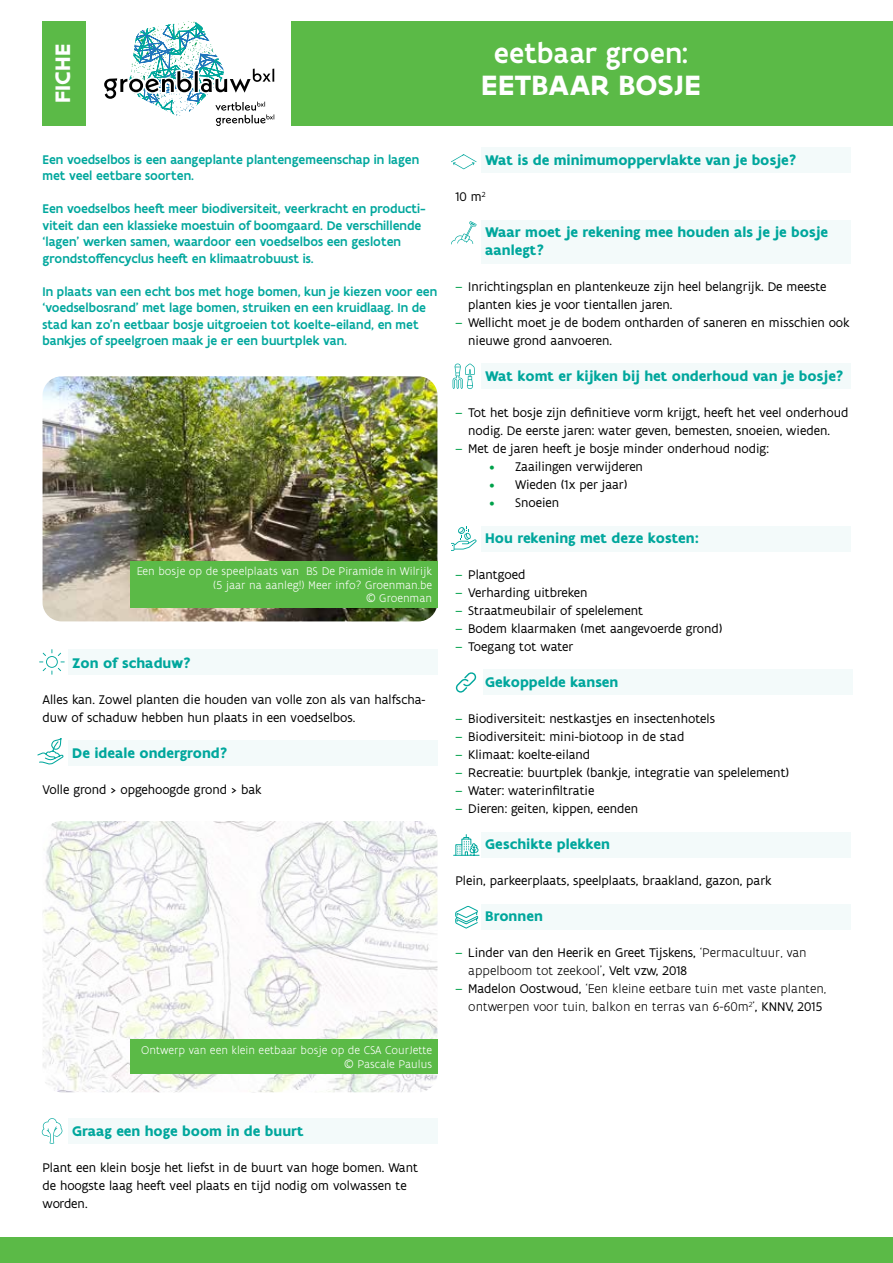
<style>
.page{position:relative;width:893px;height:1263px;background:#fff}
.page>*{position:absolute;margin:0;border:0;box-sizing:border-box;transform-origin:0 0}
.t1{font:500 30px "Flanders Art Sans";letter-spacing:.005em;color:#fff}
.t2{font:700 30px "Flanders Art Sans";letter-spacing:.005em;color:#fff}
.t3{font:700 22.5px "Flanders Art Sans";letter-spacing:.01em;color:#fff}
.t4{font:700 15px/18px "Flanders Art Sans";color:#00a79d}
.t5{font:13.5px/18px "Flanders Art Sans";color:#000}
.t6{font:500 13.5px/16.5px "Flanders Art Sans";color:#00a79d}
.t7{font:300 13.5px/18px "Flanders Art Sans";color:#000}
.t8{font:300 12px/13.5px "Flanders Art Sans";color:#fff;text-align:right}
.s1{color:#00a14a}
.s2{font-weight:300}
.s3{font-weight:400;color:#00a14a}
.s4{font-weight:400}
</style>
<div class="page">
<div style="left:0;top:1237px;width:893px;height:26px;background:#5bba47"></div>
<svg style="left:104px;top:21px;width:171px;height:105px"></svg>
<div style="left:291px;top:21px;width:602px;height:105px;background:#5bba47"></div>
<div style="left:43px;top:21px;width:43px;height:105px;background:#5bba47"></div>
<svg style="left:451px;top:154px;width:25px;height:15px"></svg>
<div style="left:481px;top:148px;width:369px;height:25px;background:#f3fafa"></div>
<svg style="left:451px;top:221px;width:25px;height:23px"></svg>
<div style="left:481px;top:220px;width:369px;height:44px;background:#f3fafa"></div>
<svg style="left:453px;top:363px;width:22px;height:26px"></svg>
<div style="left:481px;top:363px;width:369px;height:26px;background:#f3fafa"></div>
<svg style="left:451px;top:527px;width:25px;height:24px"></svg>
<div style="left:481px;top:526px;width:369px;height:25px;background:#f3fafa"></div>
<svg style="left:456px;top:672px;width:20px;height:21px"></svg>
<div style="left:483px;top:670px;width:370px;height:25px;background:#f3fafa"></div>
<svg style="left:453px;top:834px;width:27px;height:22px"></svg>
<div style="left:481px;top:832px;width:369px;height:26px;background:#f3fafa"></div>
<svg style="left:455px;top:906px;width:24px;height:23px"></svg>
<div style="left:481px;top:904px;width:369px;height:26px;background:#f3fafa"></div>
<div style="left:68px;top:649px;width:369px;height:26px;background:#f3fafa"></div>
<svg style="left:39px;top:649px;width:26px;height:26px"></svg>
<svg style="left:38px;top:738px;width:26px;height:27px"></svg>
<div style="left:68px;top:740px;width:369px;height:25px;background:#f3fafa"></div>
<svg style="left:42px;top:1118px;width:20px;height:26px"></svg>
<div style="left:68px;top:1118px;width:370px;height:26px;background:#f3fafa"></div>
<img style="left:43px;top:376px;width:394px;height:245px">
<div style="left:130px;top:561px;width:307px;height:47px;background:#5bba47"></div>
<img style="left:43px;top:821px;width:394px;height:271px">
<div style="left:130px;top:1040px;width:307px;height:34px;background:#5bba47"></div>
<h2 class="t3" style="left:49px;top:103px;width:61px;rotate:-90deg">FICHE</h2>
<h1 class="t1" style="left:494px;top:34px;width:196px">eetbaar groen:</h1>
<h1 class="t2" style="left:481px;top:66px;width:221px">EETBAAR BOSJE</h1>
<p class="t6" style="left:43px;top:151px;width:378px">Een voedselbos is een aangeplante plantengemeenschap in lagen met veel eetbare soorten.</p>
<p class="t6" style="left:43px;top:201px;width:385px">Een voedselbos heeft meer biodiversiteit, veerkracht en producti&shy;viteit dan een klassieke moestuin of boomgaard. De verschillende ‘lagen’ werken samen, waardoor een voedselbos een gesloten grondstoffencyclus heeft en klimaatrobuust is.</p>
<p class="t6" style="left:43px;top:283px;width:396px">In plaats van een echt bos met hoge bomen, kun je kiezen voor een ‘voedselbosrand’ met lage bomen, struiken en een kruidlaag. In de stad kan zo’n eetbaar bosje uitgroeien tot koelte-eiland, en met bankjes of speelgroen maak je er een buurtplek van.</p>
<p class="t8" style="left:137px;top:565px;width:297px">Een bosje op de speelplaats van BS De Piramide in Wilrijk (5 jaar na aanleg!) Meer info? Groenman.be<br>© Groenman</p>
<p class="t4" style="left:72px;top:654px;width:120px">Zon of schaduw?</p>
<p class="t5" style="left:43px;top:691px;width:384px">Alles kan. Zowel planten die houden van volle zon als van halfscha&shy;duw of schaduw hebben hun plaats in een voedselbos.</p>
<p class="t4" style="left:72px;top:744px;width:157px">De ideale ondergrond?</p>
<p class="t5" style="left:43px;top:781px;width:220px">Volle grond &gt; opgehoogde grond &gt; bak</p>
<p class="t8" style="left:141px;top:1044px;width:292px">Ontwerp van een klein eetbaar bosje op de CSA CourJette © Pascale Paulus</p>
<p class="t4" style="left:485px;top:151px;width:313px">Wat is de minimumoppervlakte van je bosje?</p>
<p class="t5" style="left:455px;top:188px;width:32px">10 m<sup>2</sup></p>
<p class="t4" style="left:485px;top:223px;width:344px">Waar moet je rekening mee houden als je je bosje aanlegt?</p>
<p class="t5" style="left:468px;top:278px;width:360px;text-indent:-13px"><span class="s1">–</span> Inrichtingsplan en plantenkeuze zijn heel belangrijk. De meeste planten kies je voor tientallen jaren.</p>
<p class="t5" style="left:468px;top:314px;width:383px;text-indent:-13px"><span class="s1">–</span> Wellicht moet je de bodem ontharden of saneren en misschien ook nieuwe grond aanvoeren.</p>
<p class="t4" style="left:485px;top:367px;width:360px">Wat komt er kijken bij het onderhoud van je bosje?</p>
<p class="t5" style="left:455px;top:404px;width:394px;text-align:center"><span class="s1">–</span> Tot het bosje zijn definitieve vorm krijgt, heeft het veel onderhoud nodig. De eerste jaren: water geven, bemesten, snoeien, wieden.</p>
<p class="t5" style="left:455px;top:440px;width:315px"><span class="s1">–</span> Met de jaren heeft je bosje minder onderhoud nodig:</p>
<p class="t5" style="left:489px;top:458px;width:155px"><span class="s1">•</span> Zaailingen verwijderen</p>
<p class="t5" style="left:489px;top:476px;width:140px"><span class="s1">•</span> Wieden (1x per jaar)</p>
<p class="t5" style="left:489px;top:494px;width:71px"><span class="s1">•</span> Snoeien</p>
<p class="t4" style="left:485px;top:529px;width:215px">Hou rekening met deze kosten:</p>
<p class="t5" style="left:455px;top:566px;width:71px"><span class="s1">–</span> Plantgoed</p>
<p class="t5" style="left:455px;top:584px;width:134px"><span class="s1">–</span> Verharding uitbreken</p>
<p class="t5" style="left:455px;top:602px;width:189px"><span class="s1">–</span> Straatmeubilair of spelelement</p>
<p class="t5" style="left:455px;top:620px;width:269px"><span class="s1">–</span> Bodem klaarmaken (met aangevoerde grond)</p>
<p class="t5" style="left:455px;top:638px;width:120px"><span class="s1">–</span> Toegang tot water</p>
<p class="t4" style="left:485px;top:673px;width:135px">Gekoppelde kansen</p>
<p class="t5" style="left:455px;top:710px;width:261px"><span class="s1">–</span> Biodiversiteit: nestkastjes en insectenhotels</p>
<p class="t5" style="left:455px;top:728px;width:230px"><span class="s1">–</span> Biodiversiteit: mini-biotoop in de stad</p>
<p class="t5" style="left:455px;top:746px;width:136px"><span class="s1">–</span> Klimaat: koelte-eiland</p>
<p class="t5" style="left:455px;top:764px;width:335px"><span class="s1">–</span> Recreatie: buurtplek (bankje, integratie van spelelement)</p>
<p class="t5" style="left:455px;top:782px;width:140px"><span class="s1">–</span> Water: waterinfiltratie</p>
<p class="t5" style="left:455px;top:800px;width:184px"><span class="s1">–</span> Dieren: geiten, kippen, eenden</p>
<p class="t4" style="left:485px;top:835px;width:126px">Geschikte plekken</p>
<p class="t5" style="left:455px;top:872px;width:318px">Plein, parkeerplaats, speelplaats, braakland, gazon, park</p>
<p class="t4" style="left:485px;top:907px;width:59px">Bronnen</p>
<p class="t5" style="left:468px;top:944px;width:340px;text-indent:-13px"><span class="s1">–</span> Linder van den Heerik en Greet Tijskens, <span class="s2">‘Permacultuur, van appelboom tot zeekool’</span>, Velt vzw, 2018</p>
<p class="t7" style="left:468px;top:980px;width:360px;text-indent:-13px"><span class="s3">–</span> <span class="s4">Madelon Oostwoud,</span> ‘Een kleine eetbare tuin met vaste planten, ontwerpen voor tuin, balkon en terras van 6-60m<sup>2</sup>’<span class="s4">, KNNV, 2015</span></p>
<p class="t4" style="left:72px;top:1122px;width:233px">Graag een hoge boom in de buurt</p>
<p class="t5" style="left:43px;top:1159px;width:377px">Plant een klein bosje het liefst in de buurt van hoge bomen. Want de hoogste laag heeft veel plaats en tijd nodig om volwassen te worden.</p>
</div>
